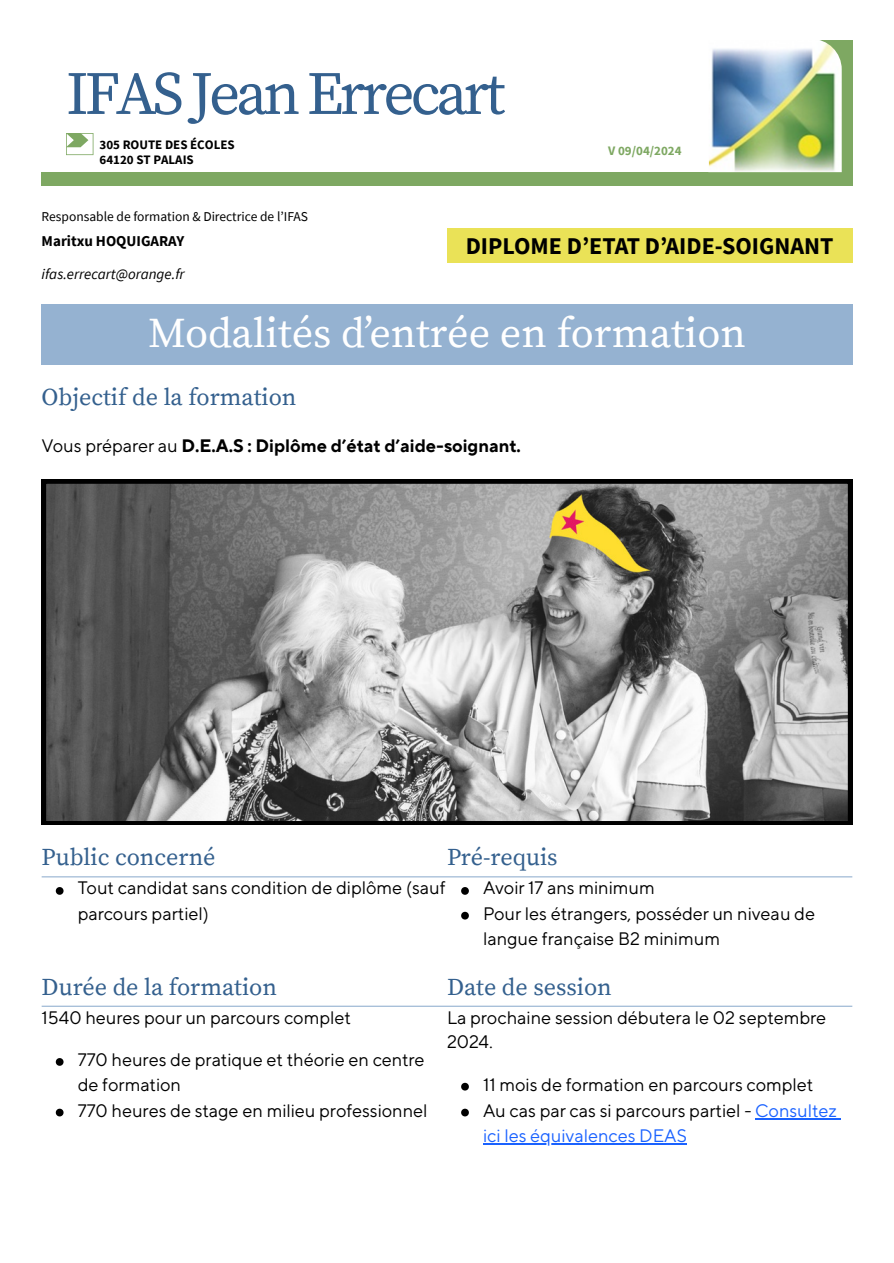
<style>
.page{position:relative;width:894px;height:1263px;background:#fff}
.page>*{position:absolute;margin:0;border:0;box-sizing:border-box;transform-origin:0 0}
.t1{font:61.05px "Source Serif Pro";letter-spacing:-.065em;color:#34608e}
.t2{font:42px "Source Serif Pro";color:#fff}
.t3{font:24px "Source Serif Pro";color:#34608e}
.t4{font:700 24px "Source Sans Pro";color:#000}
.t5{font:18px/24.8px "TT Norms Pro";color:#000}
.t6{font:18px/24.8px "TT Norms Pro";color:#1a62ff}
.t7{font:700 18px "TT Norms Pro";color:#000}
.t8{font:italic 15px "Source Sans Pro";color:#000}
.t9{font:700 15px "Source Sans Pro";color:#000}
.t10{font:13.5px "Source Sans Pro";color:#000}
.t11{font:700 12.9px "Source Sans Pro";color:#000}
.t12{font:700 12.9px "Source Sans Pro";color:#7ea862}
.s1{font-weight:400}
.s2{color:#000}
</style>
<div class="page">
<div style="left:727px;top:40px;width:125px;height:146px;background:#7ea862"></div>
<svg style="left:66px;top:133px;width:27px;height:22px"></svg>
<div style="left:42px;top:172px;width:810px;height:14px;background:#7ea862"></div>
<img style="left:708px;top:40px;width:133px;height:132px">
<div style="left:446px;top:229px;width:406px;height:34px;background:#eae257"></div>
<div style="left:42px;top:305px;width:810px;height:60px;background:#95b2d1"></div>
<svg style="left:42px;top:479px;width:810px;height:346px;background:#8a8988"></svg>
<svg style="left:56px;top:887px;width:7px;height:8px"></svg>
<svg style="left:461px;top:887px;width:7px;height:8px"></svg>
<svg style="left:461px;top:912px;width:7px;height:7px"></svg>
<hr style="left:42px;top:876px;width:810px;height:1px;background:#95b2d1">
<svg style="left:56px;top:1058px;width:7px;height:8px"></svg>
<svg style="left:56px;top:1109px;width:7px;height:7px"></svg>
<svg style="left:461px;top:1083px;width:7px;height:7px"></svg>
<svg style="left:461px;top:1109px;width:7px;height:7px"></svg>
<hr style="left:755px;top:1118px;width:81px;height:1px;background:#1a62ff">
<hr style="left:483px;top:1143px;width:203px;height:1px;background:#1a62ff">
<hr style="left:42px;top:1006px;width:810px;height:1px;background:#95b2d1">
<p class="t1" style="left:66px;top:58px;width:440px">IFAS Jean Errecart</p>
<p class="t11" style="left:99px;top:136px;width:137px">305 ROUTE DES ÉCOLES</p>
<p class="t11" style="left:99px;top:152px;width:96px">64120 ST PALAIS</p>
<p class="t12" style="left:608px;top:142px;width:75px">V 09/04/2024</p>
<p class="t10" style="left:42px;top:207px;width:268px">Responsable de formation &amp; Directrice de l’IFAS</p>
<p class="t9" style="left:42px;top:231px;width:144px">Maritxu HOQUIGARAY</p>
<p class="t4" style="left:465px;top:230px;width:369px">DIPLOME D’ETAT D’AIDE-SOIGNANT</p>
<p class="t8" style="left:42px;top:265px;width:144px">ifas.errecart@orange.fr</p>
<p class="t2" style="left:148px;top:308px;width:599px">Modalités d’entrée en formation</p>
<p class="t3" style="left:42px;top:383px;width:256px">Objectif de la formation</p>
<p class="t7" style="left:42px;top:435px;width:480px"><span class="s1">Vous préparer au</span> D.E.A.S : Diplôme d’état d’aide-soignant.</p>
<p class="t3" style="left:42px;top:843px;width:175px">Public concerné</p>
<p class="t3" style="left:447px;top:843px;width:112px">Pré-requis</p>
<p class="t5" style="left:78px;top:876px;width:369px;line-height:25.8px">Tout candidat sans condition de diplôme (sauf parcours partiel)</p>
<p class="t5" style="left:483px;top:876px;width:173px">Avoir 17 ans minimum</p>
<p class="t5" style="left:483px;top:902px;width:333px">Pour les étrangers, posséder un niveau de langue française B2 minimum</p>
<p class="t3" style="left:42px;top:972px;width:237px">Durée de la formation</p>
<p class="t3" style="left:447px;top:972px;width:166px">Date de session</p>
<p class="t5" style="left:42px;top:1006px;width:310px">1540 heures pour un parcours complet</p>
<p class="t5" style="left:78px;top:1048px;width:348px">770 heures de pratique et théorie en centre de formation</p>
<p class="t5" style="left:78px;top:1099px;width:351px">770 heures de stage en milieu professionnel</p>
<p class="t5" style="left:447px;top:1006px;width:380px">La prochaine session débutera le 02 septembre<br>2024.</p>
<p class="t5" style="left:483px;top:1073px;width:332px">11 mois de formation en parcours complet</p>
<p class="t6" style="left:483px;top:1099px;width:355px"><span class="s2">Au cas par cas si parcours partiel -</span> Consultez ici les équivalences DEAS</p>
</div>
